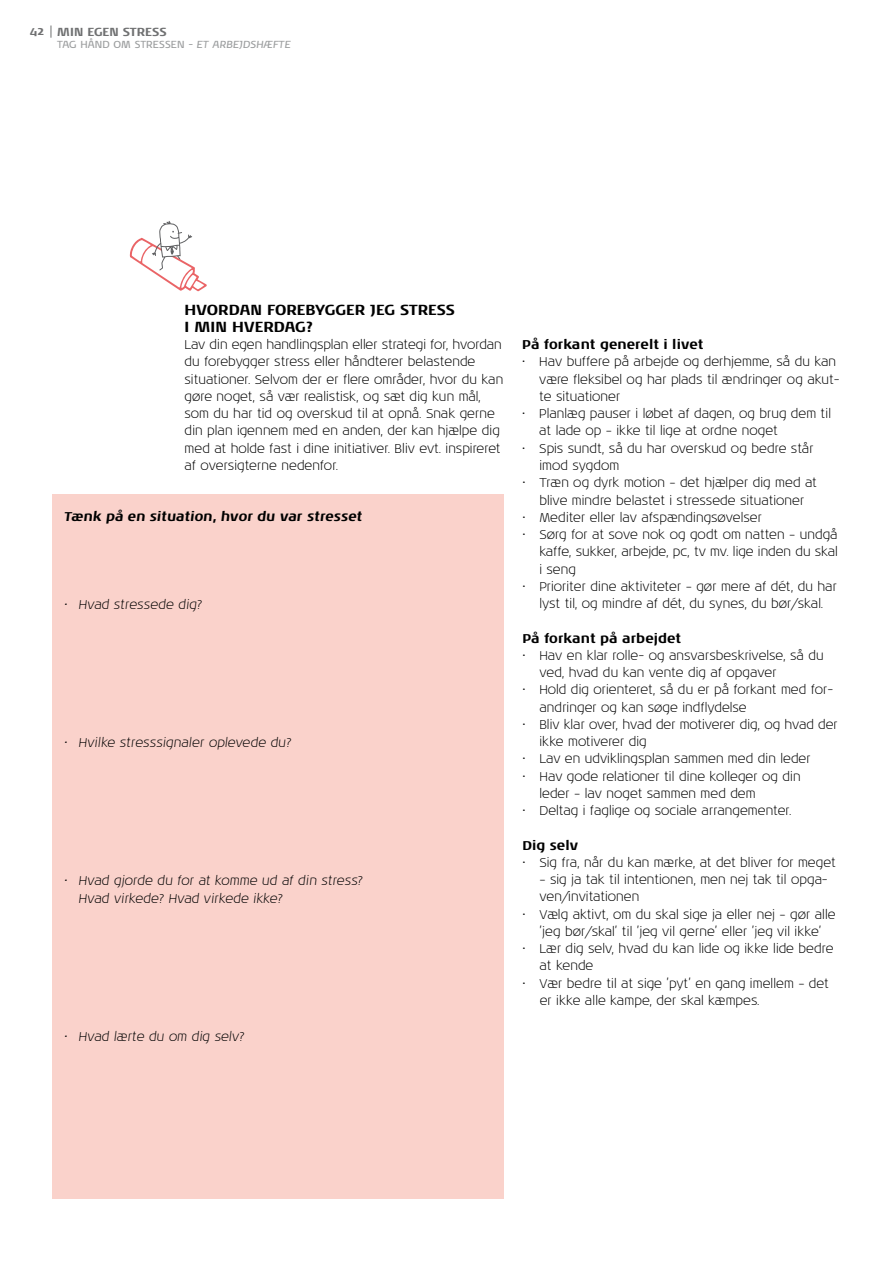
<style>
.page{position:relative;width:893px;height:1263px;background:#fff}
.page>*{position:absolute;margin:0;border:0;box-sizing:border-box;transform-origin:0 0}
.t1{font:700 15px "Noa LT Std";color:#000}
.t2{font:300 13.05px/17.2px "Noa LT Std";color:#000}
.t3{font:italic 300 13.05px/17.2px "Noa LT Std";color:#000}
.t4{font:700 13.05px "Noa LT Std";color:#000}
.t5{font:italic 700 13.05px "Noa LT Std";color:#000}
.t6{font:700 12px "Noa LT Std";color:#707172}
.t7{font:10.5px "Noa LT Std";color:#9c9e9f}
.s1{font-style:italic}
</style>
<div class="page">
<svg style="left:51px;top:26px;width:1px;height:12px"></svg>
<div style="left:52px;top:494px;width:451px;height:704px;background:#fad2cb"></div>
<svg style="left:130px;top:221px;width:77px;height:70px"></svg>
<p class="t6" style="left:30px;top:23px;width:16px">42</p>
<p class="t6" style="left:57px;top:24px;width:111px">MIN EGEN STRESS</p>
<p class="t7" style="left:57px;top:39px;width:235px">TAG HÅND OM STRESSEN <span class="s1">- ET ARBEJDSHÆFTE</span></p>
<p class="t1" style="left:185px;top:300px;width:24px">HVORDAN</p>
<p class="t1" style="left:267px;top:300px;width:11px">FORE</p>
<p class="t1" style="left:306px;top:300px;width:31px">BYGGER</p>
<p class="t1" style="left:370px;top:300px;width:9px">JEG</p>
<p class="t1" style="left:400px;top:300px;width:10px">STRESS</p>
<p class="t1" style="left:185px;top:317px;width:22px">I MIN</p>
<p class="t1" style="left:232px;top:317px;width:12px">HVERDAG</p>
<p class="t1" style="left:306px;top:317px;width:9px">?</p>
<p class="t2" style="left:185px;top:336px;width:320px">Lav din egen handlingsplan eller strategi for, hvordan du forebygger stress eller håndterer belastende situationer. Selvom der er flere områder, hvor du kan gøre noget, så vær realistisk, og sæt dig kun mål, som du har tid og overskud til at opnå. Snak gerne din plan igennem med en anden, der kan hjælpe dig med at holde fast i dine initiativer. Bliv evt. inspireret af oversigterne nedenfor.</p>
<p class="t4" style="left:522px;top:337px;width:183px">PÅ FORKANT GENERELT I LIVET</p>
<p class="t2" style="left:539px;top:354px;width:302px;text-indent:-17px">• Hav buffere på arbejde og derhjemme, så du kan være fleksibel og har plads til ændringer og akut&shy;te situationer</p>
<p class="t2" style="left:539px;top:405px;width:293px;text-indent:-17px">• Planlæg pauser i løbet af dagen, og brug dem til at lade op – ikke til lige at ordne noget</p>
<p class="t2" style="left:539px;top:440px;width:276px;text-indent:-17px">• Spis sundt, så du har overskud og bedre står imod sygdom</p>
<p class="t2" style="left:522px;top:474px;width:296px;text-align:center">• Træn og dyrk motion – det hjælper dig med at blive mindre belastet i stressede situationer</p>
<p class="t2" style="left:522px;top:509px;width:241px">• Mediter eller lav afspændingsøvelser</p>
<p class="t2" style="left:539px;top:526px;width:300px;text-align:justify;text-indent:-17px">• Sørg for at sove nok og godt om natten – undgå kaffe, sukker, arbejde, pc, tv mv. lige inden du skal i seng</p>
<p class="t2" style="left:522px;top:578px;width:316px;text-align:center">• Prioriter dine aktiviteter – gør mere af dét, du har lyst til, og mindre af dét, du synes, du bør/skal.</p>
<p class="t4" style="left:522px;top:630px;width:160px">PÅ FORKANT PÅ ARBEJDET</p>
<p class="t2" style="left:539px;top:647px;width:286px;text-indent:-17px">• Hav en klar rolle- og ansvarsbeskrivelse, så du ved, hvad du kan vente dig af opgaver</p>
<p class="t2" style="left:539px;top:681px;width:295px;text-indent:-17px">• Hold dig orienteret, så du er på forkant med for&shy;andringer og kan søge indflydelse</p>
<p class="t2" style="left:539px;top:716px;width:300px;text-indent:-17px">• Bliv klar over, hvad der motiverer dig, og hvad der ikke motiverer dig</p>
<p class="t2" style="left:522px;top:750px;width:290px">• Lav en udviklingsplan sammen med din leder</p>
<p class="t2" style="left:539px;top:768px;width:263px;text-indent:-17px">• Hav gode relationer til dine kolleger og din leder – lav noget sammen med dem</p>
<p class="t2" style="left:522px;top:802px;width:270px">• Deltag i faglige og sociale arrangementer.</p>
<p class="t4" style="left:522px;top:837px;width:57px">DIG SELV</p>
<p class="t2" style="left:522px;top:854px;width:315px">• Sig fra, når du kan mærke, at det bliver for meget</p>
<p class="t2" style="left:539px;top:871px;width:290px">– sig ja tak til intentionen, men nej tak til opga&shy;ven/invitationen</p>
<p class="t2" style="left:522px;top:906px;width:315px;text-align:center">• Vælg aktivt, om du skal sige ja eller nej – gør alle ’jeg bør/skal’ til ’jeg vil gerne’ eller ’jeg vil ikke’</p>
<p class="t2" style="left:540px;top:940px;width:295px;text-indent:-17px">• Lær dig selv, hvad du kan lide og ikke lide bedre at kende</p>
<p class="t2" style="left:540px;top:975px;width:291px;text-indent:-17px">• Vær bedre til at sige ’pyt’ en gang imellem – det er ikke alle kampe, der skal kæmpes.</p>
<p class="t5" style="left:65px;top:509px;width:300px">Tænk på en situation, hvor du var stresset</p>
<p class="t3" style="left:65px;top:596px;width:139px">• Hvad stressede dig?</p>
<p class="t3" style="left:65px;top:734px;width:228px">• Hvilke stresssignaler oplevede du?</p>
<p class="t3" style="left:79px;top:872px;width:286px;text-indent:-14px">• Hvad gjorde du for at komme ud af din stress?<br>Hvad virkede? Hvad virkede ikke?</p>
<p class="t3" style="left:65px;top:1028px;width:182px">• Hvad lærte du om dig selv?</p>
</div>
